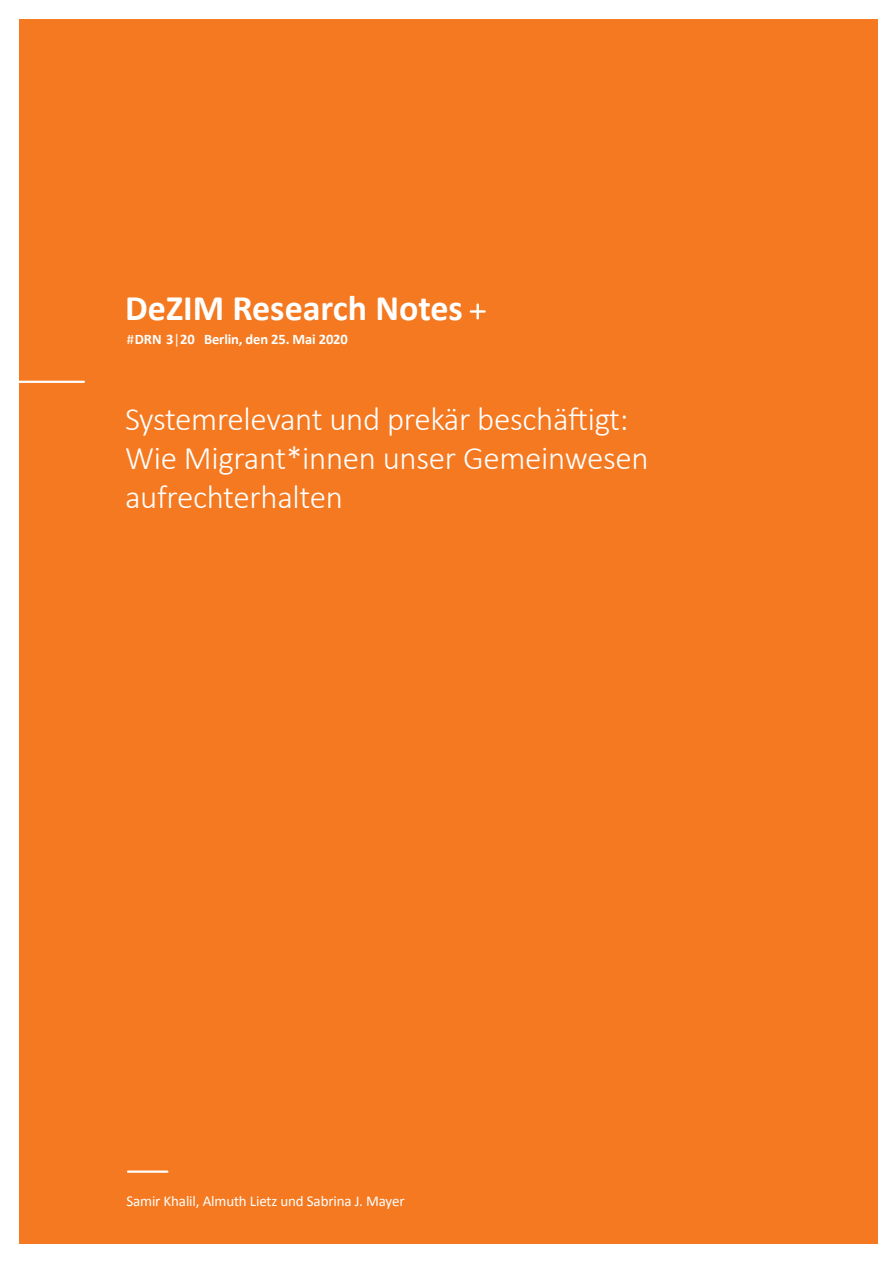
<style>
.page{position:relative;width:893px;height:1263px;background:#fff}
.page>*{position:absolute;margin:0;border:0;box-sizing:border-box;transform-origin:0 0}
.t1{font:700 36px "Calibri";color:#fff}
.t2{font:300 33px/39px "Calibri";letter-spacing:-.01em;color:#fff}
.t3{font:15px "Calibri";letter-spacing:-.01em;color:#fff}
.t4{font:700 14.55px "Calibri";letter-spacing:-.01em;color:#fff}
.s1{font-weight:400}
</style>
<div class="page">
<div style="left:19px;top:19px;width:858px;height:1225px;background:#f47920"></div>
<hr style="left:2px;top:381px;width:82px;height:2px;background:#fff">
<svg style="left:477px;top:305px;width:2px;height:13px"></svg>
<hr style="left:471px;top:310px;width:14px;height:3px;background:#fff">
<hr style="left:128px;top:1170px;width:39px;height:3px;background:#fff">
<p class="t1" style="left:125px;top:286px;width:339px">DeZIM Research Notes</p>
<p class="t4" style="left:127px;top:330px;width:222px"><span class="s1">#</span>DRN 3<span class="s1">|</span>20 Berlin, den 25. Mai 2020</p>
<p class="t2" style="left:125px;top:399px;width:525px">Systemrelevant und prekär beschäftigt:<br>Wie Migrant*innen unser Gemeinwesen aufrechterhalten</p>
<p class="t3" style="left:126px;top:1192px;width:280px">Samir Khalil, Almuth Lietz und Sabrina J. Mayer</p>
</div>
